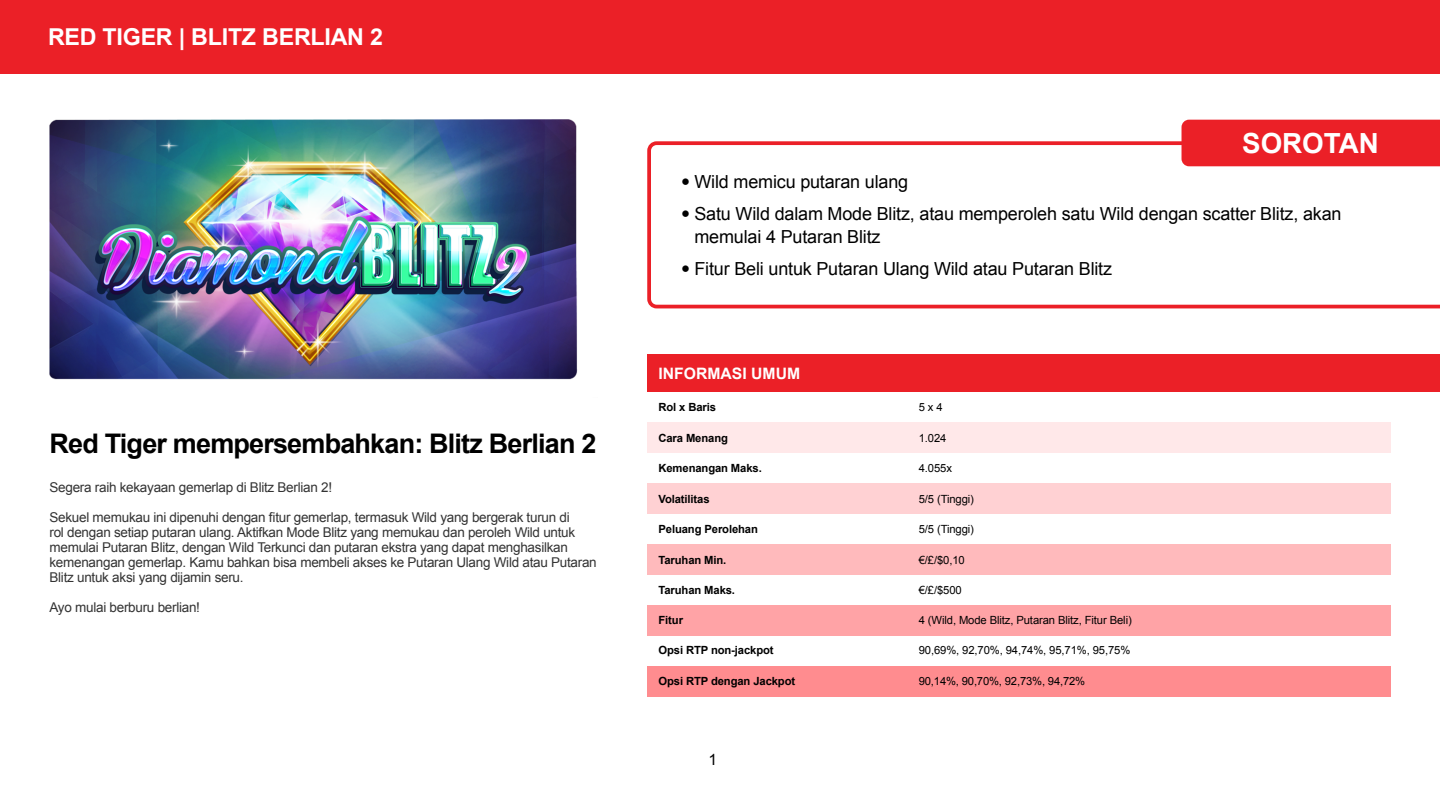
<style>
.page{position:relative;width:1440px;height:810px;background:#fff}
.page>*{position:absolute;margin:0;border:0;box-sizing:border-box;transform-origin:0 0}
.t1{font:700 27.75px "Arial";color:#fff}
.t2{font:700 27px "Arial";letter-spacing:-.03em;color:#000}
.t3{font:700 23.25px "Arial";letter-spacing:-.01em;color:#fff}
.t4{font:18px/23.2px "Arial";letter-spacing:-.01em;color:#000}
.t5{font:700 15.75px "Arial";color:#fff}
.t6{font:15.6px "Arial";color:#000}
.t7{font:13.5px/15px "Arial";letter-spacing:-.02em;color:#333}
.t8{font:11.25px "Arial";letter-spacing:-.01em;color:#000}
.t9{font:700 11.25px "Arial";letter-spacing:-.01em;color:#000}
.s1{font-family:"Avenir"}
</style>
<div class="page">
<div style="left:647px;top:666px;width:743px;height:30px;background:#ff8c8f"></div>
<div style="left:647px;top:483px;width:743px;height:31px;background:#ffd1d3"></div>
<div style="left:647px;top:544px;width:743px;height:31px;background:#ffbabc"></div>
<div style="left:647px;top:605px;width:743px;height:31px;background:#ffa3a6"></div>
<div style="left:647px;top:422px;width:743px;height:31px;background:#ffe8e9"></div>
<img style="left:49px;top:119px;width:529px;height:261px">
<svg style="left:647px;top:141px;width:793px;height:167px"></svg>
<div style="left:1182px;top:120px;width:258px;height:46px;background:#eb2027"></div>
<div style="left:647px;top:355px;width:793px;height:37px;background:#eb2027"></div>
<div style="left:0;top:0;width:1440px;height:74px;background:#eb2027"></div>
<h3 class="t3" style="left:48px;top:22px;width:337px">RED TIGER | BLITZ BERLIAN 2</h3>
<h2 class="t2" style="left:50px;top:426px;width:548px">Red Tiger mempersembahkan: Blitz Berlian 2</h2>
<p class="t7" style="left:50px;top:480px;width:284px">Segera raih kekayaan gemerlap di Blitz Berlian 2!</p>
<p class="t7" style="left:50px;top:510px;width:549px">Sekuel memukau ini dipenuhi dengan fitur gemerlap, termasuk Wild yang bergerak turun di<br>rol dengan setiap putaran ulang. Aktifkan Mode Blitz yang memukau dan peroleh Wild untuk memulai Putaran Blitz, dengan Wild Terkunci dan putaran ekstra yang dapat menghasilkan kemenangan gemerlap. Kamu bahkan bisa membeli akses ke Putaran Ulang Wild atau Putaran Blitz untuk aksi yang dijamin seru.</p>
<p class="t7" style="left:50px;top:600px;width:152px">Ayo mulai berburu berlian!</p>
<h1 class="t1" style="left:1242px;top:125px;width:138px">SOROTAN</h1>
<h3 class="t4" style="left:681px;top:170px;width:229px"><span class="s1">•</span> Wild memicu putaran ulang</h3>
<h3 class="t4" style="left:694px;top:202px;width:649px;text-indent:-14px"><span class="s1">•</span> Satu Wild dalam Mode Blitz, atau memperoleh satu Wild dengan scatter Blitz, akan memulai 4 Putaran Blitz</h3>
<h3 class="t4" style="left:681px;top:257px;width:433px"><span class="s1">•</span> Fitur Beli untuk Putaran Ulang Wild atau Putaran Blitz</h3>
<p class="t5" style="left:659px;top:363px;width:143px">INFORMASI UMUM</p>
<p class="t9" style="left:658px;top:400px;width:59px">Rol x Baris</p>
<p class="t8" style="left:919px;top:400px;width:25px">5 x 4</p>
<p class="t9" style="left:658px;top:430px;width:71px">Cara Menang</p>
<p class="t8" style="left:919px;top:430px;width:29px">1.024</p>
<p class="t9" style="left:658px;top:461px;width:105px">Kemenangan Maks.</p>
<p class="t8" style="left:919px;top:461px;width:35px">4.055x</p>
<p class="t9" style="left:658px;top:491px;width:53px">Volatilitas</p>
<p class="t9" style="left:658px;top:522px;width:101px">Peluang Perolehan</p>
<p class="t9" style="left:658px;top:552px;width:69px">Taruhan Min.</p>
<p class="t9" style="left:658px;top:583px;width:78px">Taruhan Maks.</p>
<p class="t8" style="left:919px;top:491px;width:57px">5/5 (Tinggi)</p>
<p class="t8" style="left:919px;top:522px;width:57px">5/5 (Tinggi)</p>
<p class="t8" style="left:919px;top:552px;width:48px">€/£/$0,10</p>
<p class="t8" style="left:919px;top:583px;width:44px">€/£/$500</p>
<p class="t9" style="left:658px;top:613px;width:26px">Fitur</p>
<p class="t8" style="left:919px;top:613px;width:215px">4 (Wild, Mode Blitz, Putaran Blitz, Fitur Beli)</p>
<p class="t9" style="left:658px;top:643px;width:117px">Opsi RTP non-jackpot</p>
<p class="t9" style="left:658px;top:674px;width:138px">Opsi RTP dengan Jackpot</p>
<p class="t8" style="left:919px;top:643px;width:213px">90,69%, 92,70%, 94,74%, 95,71%, 95,75%</p>
<p class="t8" style="left:919px;top:674px;width:168px">90,14%, 90,70%, 92,73%, 94,72%</p>
<p class="t6" style="left:709px;top:749px;width:10px">1</p>
</div>
